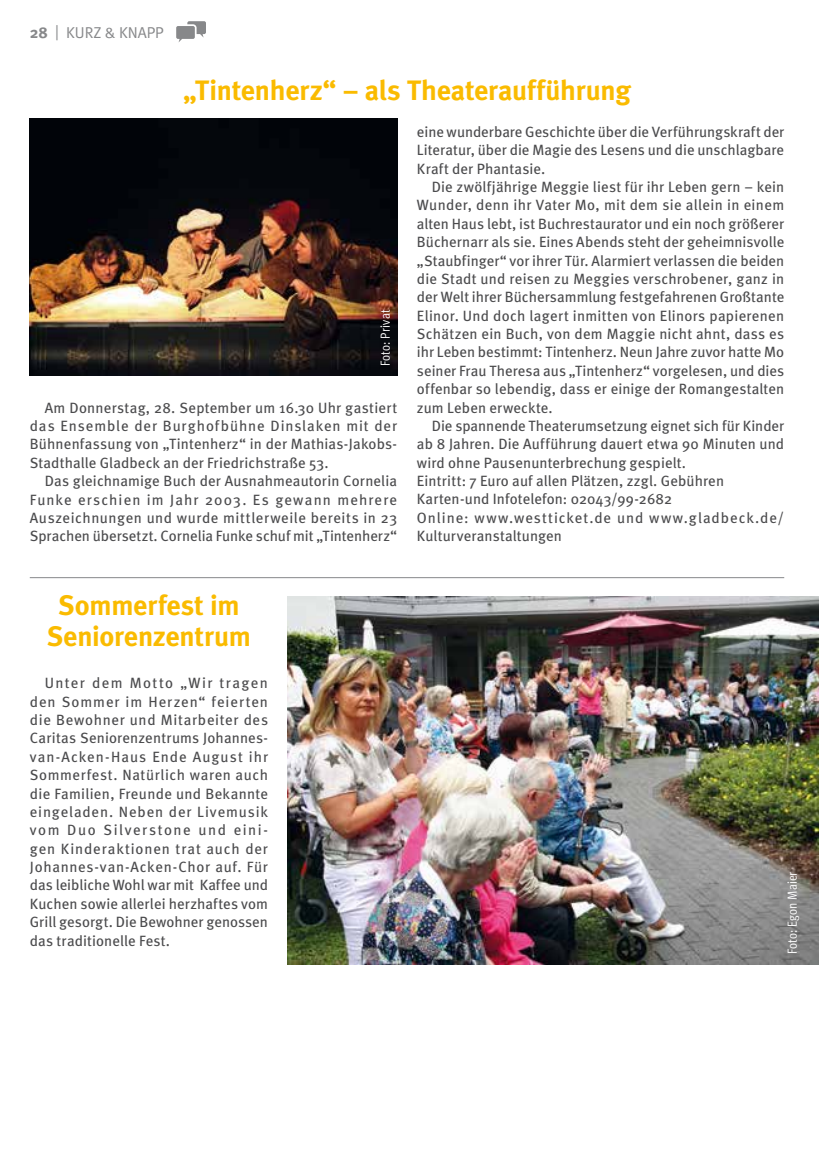
<style>
.page{position:relative;width:819px;height:1166px;background:#fff}
.page>*{position:absolute;margin:0;border:0;box-sizing:border-box;transform-origin:0 0}
.t1{font:700 28px/31.5px "Meta";letter-spacing:-.005em;color:#fabb00;text-align:center}
.t2{font:15.75px "Meta Normal";color:#87888a}
.t3{font:14.88px/18.4px "Meta";letter-spacing:.01em;color:#4b4b4d;text-align:justify}
.t4{font:13.12px "Meta Cond Normal";letter-spacing:.01em;color:#fff}
.s1{font-family:"Meta";font-weight:700}
</style>
<div class="page">
<svg style="left:176px;top:21px;width:30px;height:21px"></svg>
<hr style="left:30px;top:577px;width:754px;height:1px;background:#87888a">
<img style="left:30px;top:119px;width:367px;height:257px">
<hr style="left:818px;top:0;width:1px;height:266px;background:#eceded">
<img style="left:288px;top:596px;width:531px;height:368px">
<p class="t2" style="left:30px;top:23px;width:135px"><span class="s1">28</span> | KURZ &amp; KNAPP</p>
<h1 class="t1" style="left:183px;top:74px;width:449px">„Tintenherz“ – als Theateraufführung</h1>
<p class="t4" style="left:378px;top:366px;width:58px;rotate:-90deg">Foto: Privat</p>
<p class="t3" style="left:30px;top:398px;width:369px;text-indent:15px">Am Donnerstag, 28. September um 16.30 Uhr gastiert das Ensemble der Burghofbühne Dinslaken mit der Bühnenfassung von „Tintenherz“ in der Mathias-Jakobs-Stadthalle Gladbeck an der Friedrichstraße 53.</p>
<p class="t3" style="left:30px;top:471px;width:369px;text-indent:15px">Das gleichnamige Buch der Ausnahmeautorin Cornelia Funke erschien im Jahr 2003. Es gewann mehrere Auszeichnungen und wurde mittlerweile bereits in 23<br>Sprachen übersetzt. Cornelia Funke schuf mit „Tintenherz“</p>
<h1 class="t1" style="left:47px;top:589px;width:206px">Sommerfest im<br>Seniorenzentrum</h1>
<p class="t3" style="left:30px;top:673px;width:240px;text-indent:15px">Unter dem Motto „Wir tragen den Sommer im Herzen“ feierten die Bewohner und Mitarbeiter des Caritas Seniorenzentrums Johannes&shy;van-Acken-Haus Ende August ihr Sommerfest. Natürlich waren auch die Familien, Freunde und Bekannte eingeladen. Neben der Livemusik vom Duo Silverstone und eini&shy;gen Kinderaktionen trat auch der Johannes-van-Acken-Chor auf. Für das leibliche Wohl war mit Kaffee und Kuchen sowie allerlei herzhaftes vom Grill gesorgt. Die Bewohner genossen das traditionelle Fest.</p>
<p class="t3" style="left:417px;top:122px;width:369px">eine wunderbare Geschichte über die Verführungskraft der Literatur, über die Magie des Lesens und die unschlagbare Kraft der Phantasie.</p>
<p class="t3" style="left:417px;top:177px;width:369px;text-indent:15px">Die zwölfjährige Meggie liest für ihr Leben gern – kein Wunder, denn ihr Vater Mo, mit dem sie allein in einem alten Haus lebt, ist Buchrestaurator und ein noch größerer Büchernarr als sie. Eines Abends steht der geheimnisvolle „Staubfinger“ vor ihrer Tür. Alarmiert verlassen die beiden die Stadt und reisen zu Meggies verschrobener, ganz in der Welt ihrer Büchersammlung festgefahrenen Großtante Elinor. Und doch lagert inmitten von Elinors papierenen Schätzen ein Buch, von dem Maggie nicht ahnt, dass es ihr Leben bestimmt: Tintenherz. Neun Jahre zuvor hatte Mo seiner Frau Theresa aus „Tintenherz“ vorgelesen, und dies offenbar so lebendig, dass er einige der Romangestalten zum Leben erweckte.</p>
<p class="t3" style="left:417px;top:416px;width:369px;text-align:left;text-indent:15px">Die spannende Theaterumsetzung eignet sich für Kinder ab 8 Jahren. Die Aufführung dauert etwa 90 Minuten und wird ohne Pausenunterbrechung gespielt.<br>Eintritt: 7 Euro auf allen Plätzen, zzgl. Gebühren Karten-und Infotelefon: 02043/99-2682<br>Online: www.westticket.de und www.gladbeck.de/ Kulturveranstaltungen</p>
<p class="t4" style="left:784px;top:954px;width:84px;rotate:-90deg">Foto: Egon Maier</p>
</div>
